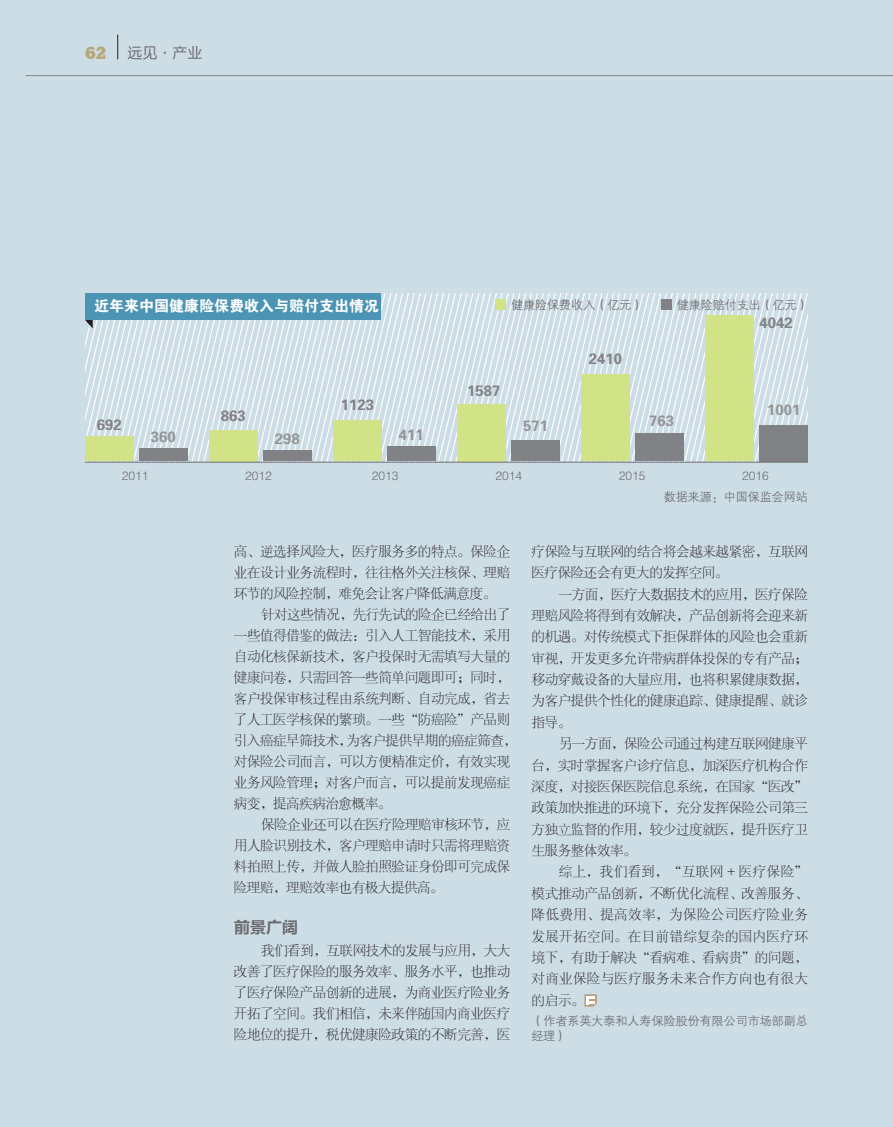
<style>
.page{position:relative;width:893px;height:1127px;background:#cddde6}
.page>*{position:absolute;margin:0;border:0;box-sizing:border-box;transform-origin:0 0}
.小标题段前后{font:16.5px "FZLTCHJW GB1 0";color:#6c6d70}
.t1{font:15px "FZDHTJW GB1 0";color:#808285}
.t2{font:15px "FZDHTJW GB1 0";color:#fff}
.t3{font:15px "FZDHTJW GB1 0";color:#939598}
.t4{font:15px "FZLTHJW GB1 0";color:#6c6d70}
.正文{font:13.5px/21px "FZSYJW GB1 0";letter-spacing:-.025em;color:#231f20;text-align:justify}
.t5{font:12px/15.3px "FZZDXJW GB1 0";color:#6c6d70}
.s1{font-family:"Stymie BT";font-weight:800;font-size:16.95px;color:#b8a779}
</style>
<div class="page">
<svg style="left:117px;top:35px;width:1px;height:24px"></svg>
<hr style="left:26px;top:75px;width:867px;height:1px;background:#808285">
<svg style="left:584px;top:994px;width:13px;height:12px"></svg>
<svg style="left:85px;top:293px;width:723px;height:169px"></svg>
<div style="left:85px;top:292px;width:296px;height:28px;background:#4c94b3"></div>
<div style="left:495px;top:299px;width:10px;height:10px;background:#d2e287"></div>
<div style="left:661px;top:299px;width:11px;height:10px;background:#808285"></div>
<hr style="left:85px;top:462px;width:723px;height:1px;background:#6c6d70">
<p class="t4" style="left:85px;top:45px;width:119px"><span class="s1">62</span> 远见·产业</p>
<p class="t2" style="left:94px;top:298px;width:287px">近年来中国健康险保费收入与赔付支出情况</p>
<p class="t5" style="left:511px;top:297px;width:133px">健康险保费收入（亿元）</p>
<p class="t5" style="left:677px;top:297px;width:133px">健康险赔付支出（亿元）</p>
<p class="t1" style="left:97px;top:417px;width:26px">692</p>
<p class="t1" style="left:221px;top:408px;width:26px">863</p>
<p class="t1" style="left:341px;top:397px;width:35px">1123</p>
<p class="t3" style="left:151px;top:428px;width:26px">360</p>
<p class="t3" style="left:275px;top:430px;width:26px">298</p>
<p class="t3" style="left:399px;top:427px;width:26px">411</p>
<p class="t1" style="left:467px;top:382px;width:35px">1587</p>
<p class="t1" style="left:589px;top:351px;width:35px">2410</p>
<p class="t3" style="left:523px;top:418px;width:26px">571</p>
<p class="t3" style="left:649px;top:413px;width:26px">763</p>
<p class="t1" style="left:759px;top:315px;width:35px">4042</p>
<p class="t3" style="left:767px;top:402px;width:35px">1001</p>
<p class="t5" style="left:122px;top:468px;width:28px">2011</p>
<p class="t5" style="left:245px;top:468px;width:28px">2012</p>
<p class="t5" style="left:372px;top:468px;width:28px">2013</p>
<p class="t5" style="left:495px;top:468px;width:28px">2014</p>
<p class="t5" style="left:619px;top:468px;width:28px">2015</p>
<p class="t5" style="left:742px;top:468px;width:28px">2016</p>
<p class="正文" style="left:234px;top:541px;width:278px">高、逆选择风险大，医疗服务多的特点。保险企业在设计业务流程时，往往格外关注核保、理赔环节的风险控制，难免会让客户降低满意度。</p>
<p class="正文" style="left:234px;top:604px;width:285px;text-align:left;text-indent:27px">针对这些情况，先行先试的险企已经给出了一些值得借鉴的做法：引入人工智能技术，采用自动化核保新技术，客户投保时无需填写大量的健康问卷，只需回答一些简单问题即可；同时，客户投保审核过程由系统判断、自动完成，省去了人工医学核保的繁琐。一些“防癌险”产品则引入癌症早筛技术，为客户提供早期的癌症筛查，对保险公司而言，可以方便精准定价，有效实现业务风险管理；对客户而言，可以提前发现癌症病变，提高疾病治愈概率。</p>
<p class="正文" style="left:234px;top:814px;width:278px;text-indent:27px">保险企业还可以在医疗险理赔审核环节，应用人脸识别技术，客户理赔申请时只需将理赔资料拍照上传，并做人脸拍照验证身份即可完成保险理赔，理赔效率也有极大提供高。</p>
<p class="小标题段前后" style="left:234px;top:918px;width:66px">前景广阔</p>
<p class="正文" style="left:234px;top:940px;width:278px;text-indent:27px">我们看到，互联网技术的发展与应用，大大改善了医疗保险的服务效率、服务水平，也推动了医疗保险产品创新的进展，为商业医疗险业务开拓了空间。我们相信，未来伴随国内商业医疗险地位的提升，税优健康险政策的不断完善，医</p>
<p class="t5" style="left:664px;top:490px;width:146px">数据来源：中国保监会网站</p>
<p class="正文" style="left:531px;top:541px;width:278px">疗保险与互联网的结合将会越来越紧密，互联网医疗保险还会有更大的发挥空间。</p>
<p class="正文" style="left:531px;top:584px;width:278px;text-indent:27px">一方面，医疗大数据技术的应用，医疗保险理赔风险将得到有效解决，产品创新将会迎来新的机遇。对传统模式下拒保群体的风险也会重新审视，开发更多允许带病群体投保的专有产品；移动穿戴设备的大量应用，也将积累健康数据，为客户提供个性化的健康追踪、健康提醒、就诊指导。</p>
<p class="正文" style="left:531px;top:733px;width:278px;text-indent:27px">另一方面，保险公司通过构建互联网健康平台，实时掌握客户诊疗信息，加深医疗机构合作深度，对接医保医院信息系统，在国家“医改”政策加快推进的环境下，充分发挥保险公司第三方独立监督的作用，较少过度就医，提升医疗卫生服务整体效率。</p>
<p class="正文" style="left:531px;top:861px;width:278px;text-indent:27px">综上，我们看到，“互联网 + 医疗保险”模式推动产品创新，不断优化流程、改善服务、降低费用、提高效率，为保险公司医疗险业务发展开拓空间。在目前错综复杂的国内医疗环境下，有助于解决“看病难、看病贵”的问题，对商业保险与医疗服务未来合作方向也有很大的启示。</p>
<p class="t5" style="left:531px;top:1013px;width:278px">（作者系英大泰和人寿保险股份有限公司市场部副总经理）</p>
</div>
